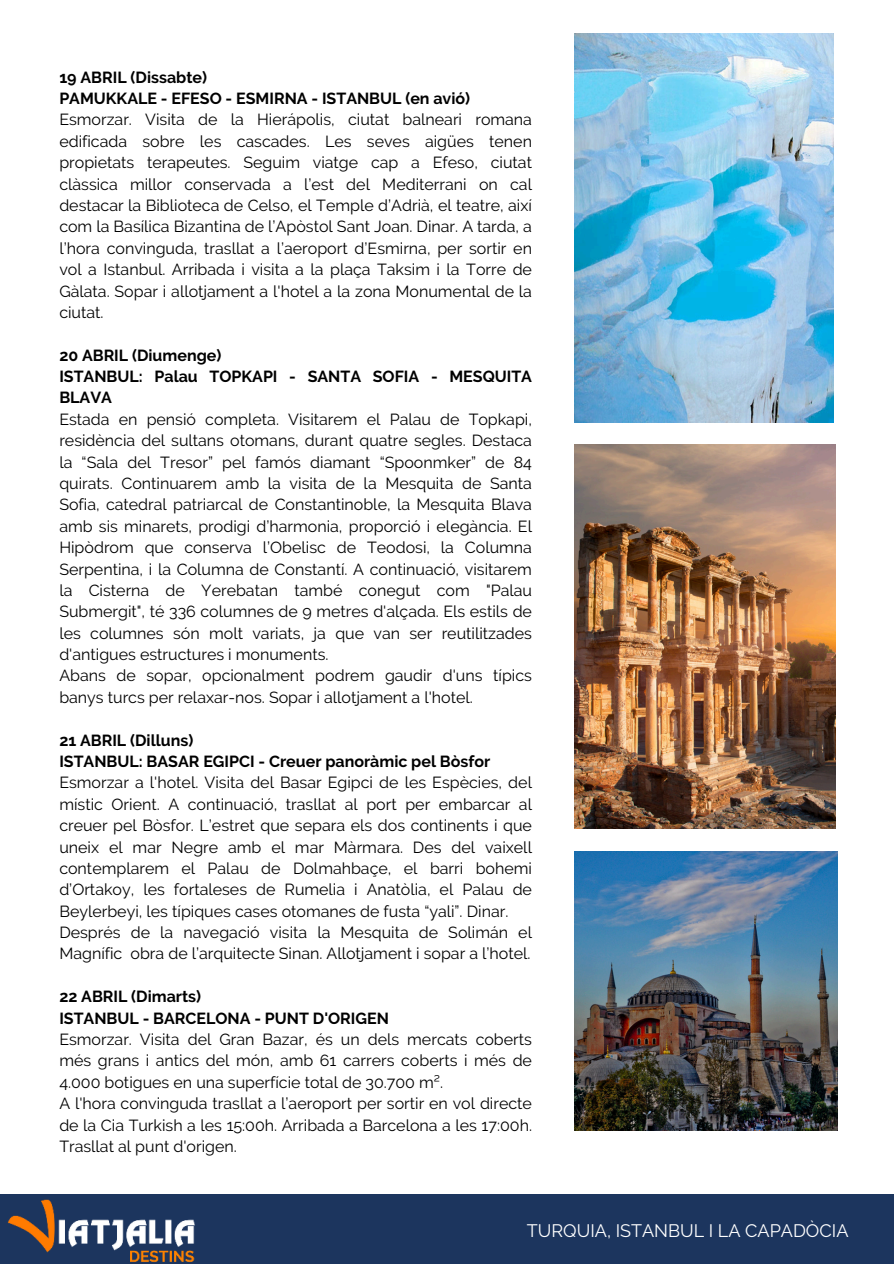
<style>
.page{position:relative;width:894px;height:1264px;background:#fff}
.page>*{position:absolute;margin:0;border:0;box-sizing:border-box;transform-origin:0 0}
.t1{font:18px "Raleway";color:#fff}
.t2{font:16.05px/21.3px "Raleway";color:#000}
.t3{font:700 16.05px/21.3px "Raleway";color:#000}
</style>
<div class="page">
<img style="left:574px;top:33px;width:259px;height:389px">
<img style="left:574px;top:445px;width:261px;height:383px">
<img style="left:574px;top:851px;width:263px;height:279px">
<div style="left:0;top:1193px;width:893px;height:70px;background:#1c355e"></div>
<img style="left:0;top:1193px;width:215px;height:69px">
<p class="t3" style="left:59px;top:66px;width:412px">19 ABRIL (Dissabte)<br>PAMUKKALE - EFESO - ESMIRNA - ISTANBUL (en avió)</p>
<p class="t2" style="left:59px;top:109px;width:474px;text-align:justify">Esmorzar. Visita de la Hierápolis, ciutat balneari romana edificada sobre les cascades. Les seves aigües tenen propietats terapeutes. Seguim viatge cap a Efeso, ciutat clàssica millor conservada a l’est del Mediterrani on cal destacar la Biblioteca de Celso, el Temple d’Adrià, el teatre, així com la Basílica Bizantina de l’Apòstol Sant Joan. Dinar. A tarda, a l’hora convinguda, trasllat a l’aeroport d’Esmirna, per sortir en vol a Istanbul. Arribada i visita a la plaça Taksim i la Torre de Gàlata. Sopar i allotjament a l'hotel a la zona Monumental de la ciutat.</p>
<p class="t3" style="left:59px;top:344px;width:474px">20 ABRIL (Diumenge)<br>ISTANBUL: Palau TOPKAPI - SANTA SOFIA - MESQUITA<br>BLAVA</p>
<p class="t2" style="left:59px;top:408px;width:474px">Estada en pensió completa. Visitarem el Palau de Topkapi, residència del sultans otomans, durant quatre segles. Destaca la “Sala del Tresor” pel famós diamant “Spoonmker” de 84 quirats. Continuarem amb la visita de la Mesquita de Santa Sofia, catedral patriarcal de Constantinoble, la Mesquita Blava amb sis minarets, prodigi d’harmonia, proporció i elegància. El Hipòdrom que conserva l’Obelisc de Teodosi, la Columna Serpentina, i la Columna de Constantí. A continuació, visitarem la Cisterna de Yerebatan també conegut com "Palau Submergit", té 336 columnes de 9 metres d'alçada. Els estils de les columnes són molt variats, ja que van ser reutilitzades d'antigues estructures i monuments.<br>Abans de sopar, opcionalment podrem gaudir d'uns típics banys turcs per relaxar-nos. Sopar i allotjament a l'hotel.</p>
<p class="t3" style="left:59px;top:729px;width:432px">21 ABRIL (Dilluns)<br>ISTANBUL: BASAR EGIPCI - Creuer panoràmic pel Bòsfor</p>
<p class="t2" style="left:59px;top:772px;width:474px">Esmorzar a l'hotel. Visita del Basar Egipci de les Espècies, del místic Orient. A continuació, trasllat al port per embarcar al creuer pel Bòsfor. L’estret que separa els dos continents i que uneix el mar Negre amb el mar Màrmara. Des del vaixell contemplarem el Palau de Dolmahbaçe, el barri bohemi d’Ortakoy, les fortaleses de Rumelia i Anatòlia, el Palau de Beylerbeyi, les típiques cases otomanes de fusta “yali”. Dinar.<br>Després de la navegació visita la Mesquita de Solimán el Magnífic obra de l’arquitecte Sinan. Allotjament i sopar a l’hotel.</p>
<p class="t3" style="left:59px;top:986px;width:331px">22 ABRIL (Dimarts)<br>ISTANBUL - BARCELONA - PUNT D'ORIGEN</p>
<p class="t2" style="left:59px;top:1028px;width:474px">Esmorzar. Visita del Gran Bazar, és un dels mercats coberts més grans i antics del món, amb 61 carrers coberts i més de 4.000 botigues en una superfície total de 30.700 m².<br>A l'hora convinguda trasllat a l’aeroport per sortir en vol directe de la Cia Turkish a les 15:00h. Arribada a Barcelona a les 17:00h.<br>Trasllat al punt d'origen.</p>
<p class="t1" style="left:526px;top:1220px;width:323px">TURQUIA, ISTANBUL I LA CAPADÒCIA</p>
</div>
